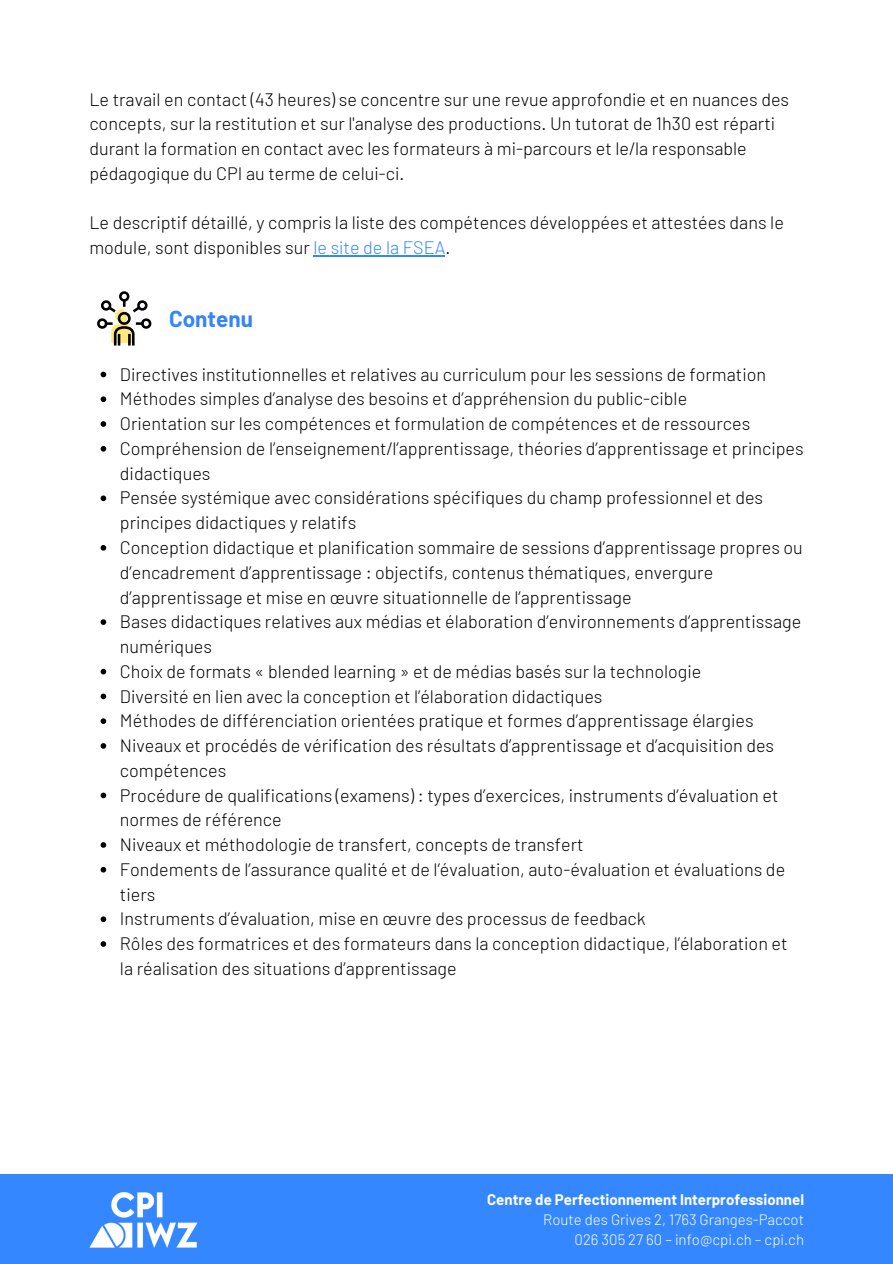
<style>
.page{position:relative;width:893px;height:1264px;background:#fff}
.page>*{position:absolute;margin:0;border:0;box-sizing:border-box;transform-origin:0 0}
.t1{font:700 22.5px "Barlow";color:#3484fc}
.t2{font:300 18px/24.8px "Barlow";color:#000}
.t3{font:300 15px "Barlow";color:#fff}
.t4{font:700 15px "Barlow";color:#fff}
.s1{color:#3487ff}
</style>
<div class="page">
<div style="left:0;top:1174px;width:892px;height:89px;background:#3487ff"></div>
<img style="left:90px;top:1192px;width:108px;height:55px">
<svg style="left:97px;top:291px;width:55px;height:55px"></svg>
<svg style="left:101px;top:371px;width:5px;height:6px"></svg>
<svg style="left:101px;top:396px;width:5px;height:6px"></svg>
<svg style="left:101px;top:421px;width:5px;height:6px"></svg>
<svg style="left:101px;top:446px;width:5px;height:5px"></svg>
<svg style="left:101px;top:495px;width:5px;height:6px"></svg>
<svg style="left:101px;top:545px;width:5px;height:5px"></svg>
<svg style="left:101px;top:619px;width:5px;height:6px"></svg>
<svg style="left:101px;top:668px;width:5px;height:6px"></svg>
<svg style="left:101px;top:693px;width:5px;height:6px"></svg>
<svg style="left:101px;top:718px;width:5px;height:6px"></svg>
<svg style="left:101px;top:743px;width:5px;height:5px"></svg>
<svg style="left:101px;top:792px;width:5px;height:6px"></svg>
<svg style="left:101px;top:842px;width:5px;height:5px"></svg>
<svg style="left:101px;top:866px;width:5px;height:6px"></svg>
<svg style="left:101px;top:916px;width:5px;height:6px"></svg>
<svg style="left:101px;top:941px;width:5px;height:5px"></svg>
<hr style="left:313px;top:255px;width:132px;height:1px;background:#3487ff">
<p class="t2" style="left:89px;top:86px;width:701px">Le travail en contact (43 heures) se concentre sur une revue approfondie et en nuances des concepts, sur la restitution et sur l'analyse des productions. Un tutorat de 1h30 est réparti durant la formation en contact avec les formateurs à mi-parcours et le/la responsable pédagogique du CPI au terme de celui-ci.</p>
<p class="t2" style="left:89px;top:210px;width:696px">Le descriptif détaillé, y compris la liste des compétences développées et attestées dans le module, sont disponibles sur <span class="s1">le site de la FSEA</span>.</p>
<h1 class="t1" style="left:169px;top:305px;width:85px">Contenu</h1>
<h2 class="t2" style="left:120px;top:361px;width:647px">Directives institutionnelles et relatives au curriculum pour les sessions de formation</h2>
<h2 class="t2" style="left:120px;top:386px;width:569px">Méthodes simples d’analyse des besoins et d’appréhension du public-cible</h2>
<h2 class="t2" style="left:120px;top:410px;width:632px">Orientation sur les compétences et formulation de compétences et de ressources</h2>
<h2 class="t2" style="left:120px;top:435px;width:685px">Compréhension de l’enseignement/l’apprentissage, théories d’apprentissage et principes didactiques</h2>
<h2 class="t2" style="left:120px;top:485px;width:644px">Pensée systémique avec considérations spécifiques du champ professionnel et des principes didactiques y relatifs</h2>
<h2 class="t2" style="left:120px;top:534px;width:684px">Conception didactique et planification sommaire de sessions d’apprentissage propres ou d’encadrement d’apprentissage : objectifs, contenus thématiques, envergure d’apprentissage et mise en œuvre situationnelle de l’apprentissage</h2>
<h2 class="t2" style="left:120px;top:608px;width:682px">Bases didactiques relatives aux médias et élaboration d’environnements d’apprentissage numériques</h2>
<h2 class="t2" style="left:120px;top:658px;width:583px">Choix de formats « blended learning » et de médias basés sur la technologie</h2>
<h2 class="t2" style="left:120px;top:683px;width:484px">Diversité en lien avec la conception et l’élaboration didactiques</h2>
<h2 class="t2" style="left:120px;top:707px;width:635px">Méthodes de différenciation orientées pratique et formes d’apprentissage élargies</h2>
<h2 class="t2" style="left:120px;top:732px;width:655px">Niveaux et procédés de vérification des résultats d’apprentissage et d’acquisition des compétences</h2>
<h2 class="t2" style="left:120px;top:782px;width:660px">Procédure de qualifications (examens) : types d’exercices, instruments d’évaluation et normes de référence</h2>
<h2 class="t2" style="left:120px;top:831px;width:465px">Niveaux et méthodologie de transfert, concepts de transfert</h2>
<h2 class="t2" style="left:120px;top:856px;width:666px">Fondements de l’assurance qualité et de l’évaluation, auto-évaluation et évaluations de tiers</h2>
<h2 class="t2" style="left:120px;top:905px;width:527px">Instruments d’évaluation, mise en œuvre des processus de feedback</h2>
<h2 class="t2" style="left:120px;top:930px;width:669px">Rôles des formatrices et des formateurs dans la conception didactique, l’élaboration et la réalisation des situations d’apprentissage</h2>
<h2 class="t4" style="left:487px;top:1189px;width:318px">Centre de Perfectionnement Interprofessionnel</h2>
<h2 class="t3" style="left:543px;top:1209px;width:262px">Route des Grives 2, 1763 Granges-Paccot</h2>
<p class="t3" style="left:574px;top:1230px;width:231px">026 305 27 60 – info@cpi.ch – cpi.ch</p>
</div>
